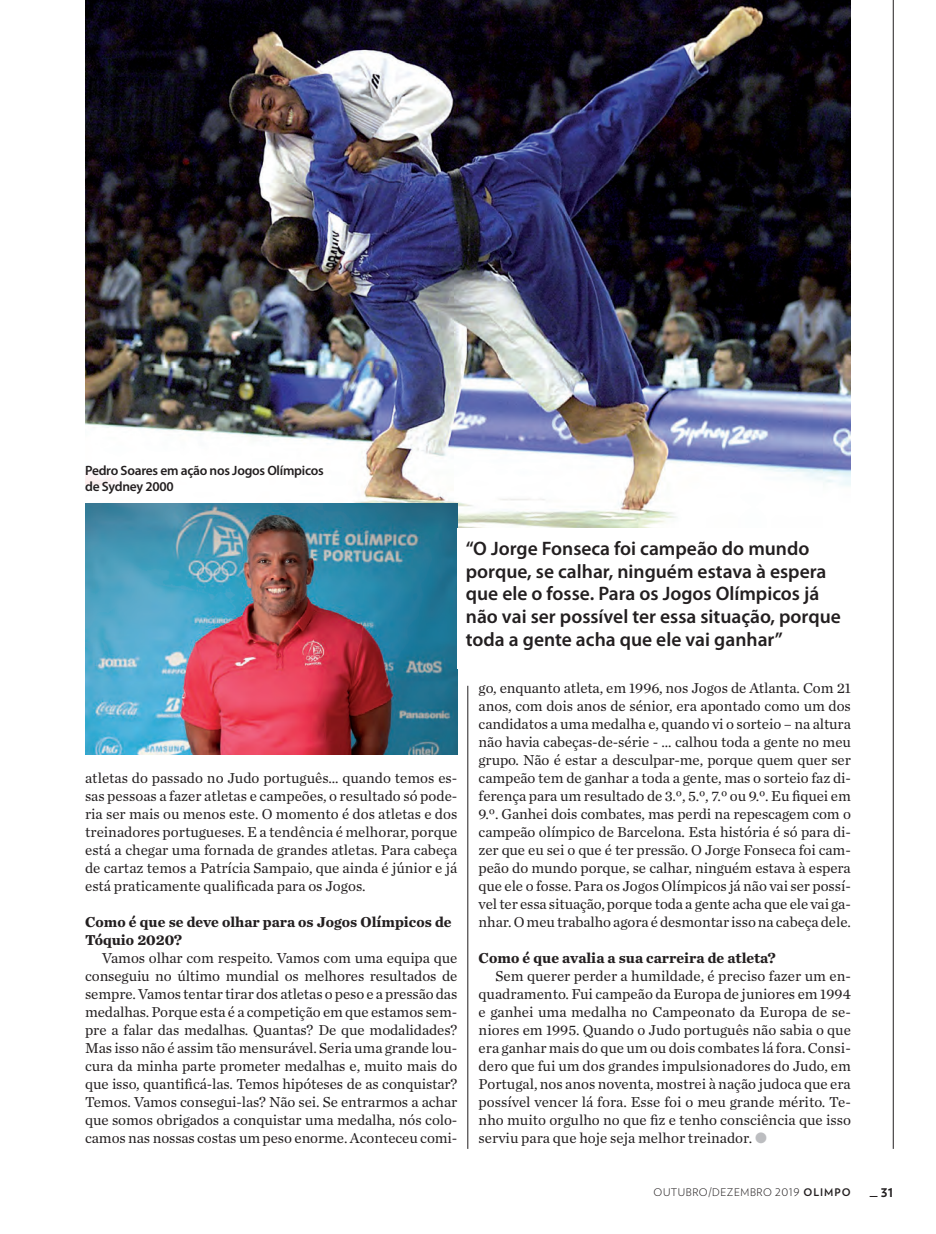
<style>
.page{position:relative;width:936px;height:1234px;background:#fff}
.page>*{position:absolute;margin:0;border:0;box-sizing:border-box;transform-origin:0 0}
.t1{font:600 19.5px/22.5px "Myriad Pro";color:#231f20}
.t2{font:15px/18px "Chronicle Text G1";letter-spacing:-.005em;color:#231f20;text-align:justify}
.t3{font:700 15px/18px "Chronicle Text G1";color:#231f20}
.t4{font:700 15px "Verlag";color:#231f20}
.t5{font:600 13.5px/16.2px "Myriad Pro";letter-spacing:-.02em;color:#231f20}
.t6{font:300 10.5px "Verlag";letter-spacing:.05em;color:#231f20}
.s1{color:#bcbdc0}
.s2{font-weight:700}
</style>
<div class="page">
<hr style="left:467px;top:685px;width:1px;height:463px;background:#231f20">
<img style="left:85px;top:0;width:765px;height:528px">
<img style="left:85px;top:503px;width:372px;height:251px">
<hr style="left:892px;top:0;width:1px;height:1148px;background:#231f20">
<p class="t5" style="left:85px;top:462px;width:240px">Pedro Soares em ação nos Jogos Olímpicos de Sydney 2000</p>
<h1 class="t1" style="left:466px;top:538px;width:376px">“O Jorge Fonseca foi campeão do mundo porque, se calhar, ninguém estava à espera que ele o fosse. Para os Jogos Olímpicos já não vai ser possível ter essa situação, porque toda a gente acha que ele vai ganhar”</h1>
<p class="t2" style="left:85px;top:767px;width:374px">atletas do passado no Judo português… quando temos es&shy;sas pessoas a fazer atletas e campeões, o resultado só pode&shy;ria ser mais ou menos este. O momento é dos atletas e dos treinadores portugueses. E a tendência é melhorar, porque está a chegar uma fornada de grandes atletas. Para cabeça de cartaz temos a Patrícia Sampaio, que ainda é júnior e já está praticamente qualificada para os Jogos.</p>
<p class="t3" style="left:85px;top:911px;width:368px">Como é que se deve olhar para os Jogos Olímpicos de<br>Tóquio 2020?</p>
<p class="t2" style="left:85px;top:947px;width:374px;text-indent:17px">Vamos olhar com respeito. Vamos com uma equipa que conseguiu no último mundial os melhores resultados de sempre. Vamos tentar tirar dos atletas o peso e a pressão das medalhas. Porque esta é a competição em que estamos sem&shy;pre a falar das medalhas. Quantas? De que modalidades?<br>Mas isso não é assim tão mensurável. Seria uma grande lou&shy;cura da minha parte prometer medalhas e, muito mais do que isso, quantificá-las. Temos hipóteses de as conquistar?<br>Temos. Vamos consegui-las? Não sei. Se entrarmos a achar que somos obrigados a conquistar uma medalha, nós colo&shy;camos nas nossas costas um peso enorme. Aconteceu comi-</p>
<p class="t2" style="left:478px;top:677px;width:374px">go, enquanto atleta, em 1996, nos Jogos de Atlanta. Com 21 anos, com dois anos de sénior, era apontado como um dos candidatos a uma medalha e, quando vi o sorteio – na altura não havia cabeças-de-série - … calhou toda a gente no meu grupo. Não é estar a desculpar-me, porque quem quer ser campeão tem de ganhar a toda a gente, mas o sorteio faz di&shy;ferença para um resultado de 3.º, 5.º, 7.º ou 9.º. Eu fiquei em 9.º. Ganhei dois combates, mas perdi na repescagem com o campeão olímpico de Barcelona. Esta história é só para di&shy;zer que eu sei o que é ter pressão. O Jorge Fonseca foi cam&shy;peão do mundo porque, se calhar, ninguém estava à espera que ele o fosse. Para os Jogos Olímpicos já não vai ser possí&shy;vel ter essa situação, porque toda a gente acha que ele vai ga&shy;nhar. O meu trabalho agora é desmontar isso na cabeça dele.</p>
<p class="t3" style="left:478px;top:947px;width:299px">Como é que avalia a sua carreira de atleta?</p>
<p class="t2" style="left:478px;top:965px;width:374px;text-indent:17px">Sem querer perder a humildade, é preciso fazer um en&shy;quadramento. Fui campeão da Europa de juniores em 1994 e ganhei uma medalha no Campeonato da Europa de se&shy;niores em 1995. Quando o Judo português não sabia o que era ganhar mais do que um ou dois combates lá fora. Consi&shy;dero que fui um dos grandes impulsionadores do Judo, em Portugal, nos anos noventa, mostrei à nação judoca que era possível vencer lá fora. Esse foi o meu grande mérito. Te&shy;nho muito orgulho no que fiz e tenho consciência que isso serviu para que hoje seja melhor treinador. <span class="s1">●</span></p>
<p class="t6" style="left:653px;top:1183px;width:199px">OUTUBRO/DEZEMBRO 2019 <span class="s2">OLIMPO</span></p>
<p class="t4" style="left:869px;top:1179px;width:25px">_ 31</p>
</div>
